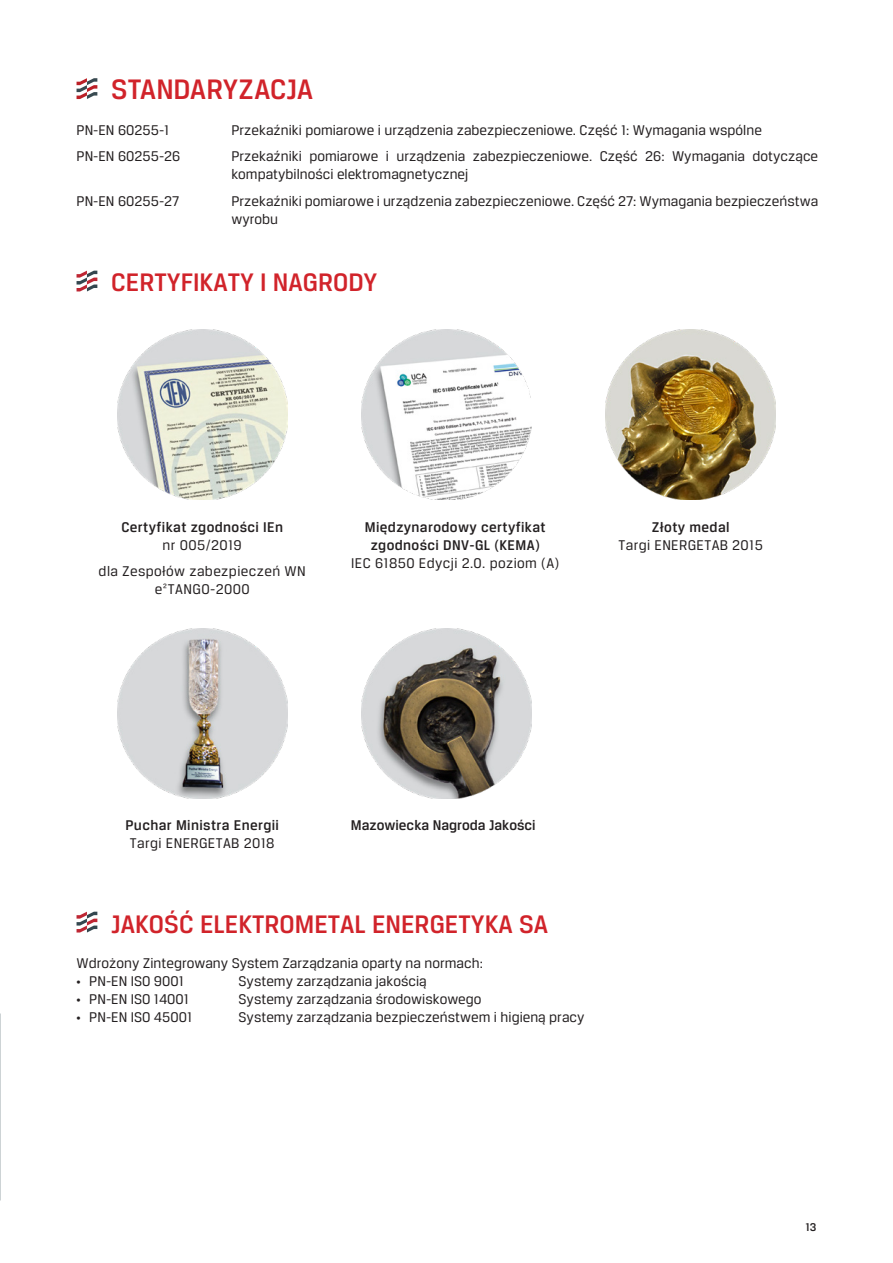
<style>
.page{position:relative;width:893px;height:1263px;background:#fff}
.page>*{position:absolute;margin:0;border:0;box-sizing:border-box;transform-origin:0 0}
.duze_naglowki{font:500 30px "Breuer Text";color:#d1232a}
.duze_naglowki-2{font:500 27px "Breuer Text";color:#d1232a}
.Breuer_10pt_12int_2mm_przed{font:15px/18px "Breuer Text";color:#231f20}
.Breuer_10pt_12int_2mm_przed-2{font:15px/18px "Breuer Text";letter-spacing:.025em;color:#231f20;text-align:center}
.Breuer_10pt_12int_2mm_przed-3{font:500 15px/18px "Breuer Text";letter-spacing:.025em;color:#231f20;text-align:center}
.Breuer_10pt_12int_2mm_przed-4{font:500 15px "Breuer Text";color:#231f20}
.t1{font:500 12px "Breuer Text";color:#231f20}
.s1{font-family:"Myriad Pro"}
</style>
<div class="page">
<svg style="left:77px;top:271px;width:20px;height:20px"></svg>
<svg style="left:77px;top:912px;width:20px;height:20px"></svg>
<img style="left:361px;top:329px;width:170px;height:170px">
<img style="left:117px;top:329px;width:170px;height:170px">
<img style="left:606px;top:329px;width:170px;height:170px">
<img style="left:361px;top:628px;width:170px;height:170px">
<img style="left:117px;top:628px;width:170px;height:170px">
<svg style="left:77px;top:78px;width:20px;height:21px"></svg>
<p class="duze_naglowki" style="left:111px;top:72px;width:203px">STANDARYZACJA</p>
<p class="Breuer_10pt_12int_2mm_przed" style="left:77px;top:120px;width:94px">PN-EN 60255-1</p>
<p class="Breuer_10pt_12int_2mm_przed" style="left:77px;top:147px;width:105px">PN-EN 60255-26</p>
<p class="Breuer_10pt_12int_2mm_przed" style="left:77px;top:191px;width:104px">PN-EN 60255-27</p>
<p class="Breuer_10pt_12int_2mm_przed" style="left:231px;top:120px;width:532px">Przekaźniki pomiarowe i urządzenia zabezpieczeniowe. Część 1: Wymagania wspólne</p>
<p class="Breuer_10pt_12int_2mm_przed" style="left:231px;top:147px;width:588px">Przekaźniki pomiarowe i urządzenia zabezpieczeniowe. Część 26: Wymagania dotyczące kompatybilności elektromagnetycznej</p>
<p class="Breuer_10pt_12int_2mm_przed" style="left:231px;top:191px;width:588px">Przekaźniki pomiarowe i urządzenia zabezpieczeniowe. Część 27: Wymagania bezpieczeństwa wyrobu</p>
<p class="duze_naglowki-2" style="left:111px;top:268px;width:268px">CERTYFIKATY I NAGRODY</p>
<p class="Breuer_10pt_12int_2mm_przed-3" style="left:121px;top:517px;width:163px">Certyfikat zgodności IEn</p>
<p class="Breuer_10pt_12int_2mm_przed-2" style="left:163px;top:535px;width:81px">nr 005/2019</p>
<p class="Breuer_10pt_12int_2mm_przed-2" style="left:99px;top:562px;width:209px">dla Zespołów zabezpieczeń WN e²TANGO-2000</p>
<p class="Breuer_10pt_12int_2mm_przed-3" style="left:365px;top:517px;width:182px">Międzynarodowy certyfikat zgodności DNV-GL (KEMA)</p>
<p class="Breuer_10pt_12int_2mm_przed-2" style="left:351px;top:553px;width:210px">IEC 61850 Edycji 2.0. poziom (A)</p>
<p class="Breuer_10pt_12int_2mm_przed-3" style="left:652px;top:517px;width:79px">Złoty medal</p>
<p class="Breuer_10pt_12int_2mm_przed-2" style="left:619px;top:535px;width:146px">Targi ENERGETAB 2015</p>
<p class="Breuer_10pt_12int_2mm_przed-3" style="left:125px;top:816px;width:155px">Puchar Ministra Energii</p>
<p class="Breuer_10pt_12int_2mm_przed-4" style="left:351px;top:817px;width:186px">Mazowiecka Nagroda Jakości</p>
<p class="Breuer_10pt_12int_2mm_przed-2" style="left:130px;top:834px;width:146px">Targi ENERGETAB 2018</p>
<p class="duze_naglowki-2" style="left:111px;top:909px;width:439px">JAKOŚĆ ELEKTROMETAL ENERGETYKA SA</p>
<p class="Breuer_10pt_12int_2mm_przed" style="left:77px;top:954px;width:408px">Wdrożony Zintegrowany System Zarządzania oparty na normach:</p>
<p class="Breuer_10pt_12int_2mm_przed" style="left:77px;top:972px;width:109px"><span class="s1">•</span> PN-EN ISO 9001</p>
<p class="Breuer_10pt_12int_2mm_przed" style="left:239px;top:972px;width:190px">Systemy zarządzania jakością</p>
<p class="Breuer_10pt_12int_2mm_przed" style="left:77px;top:990px;width:114px"><span class="s1">•</span> PN-EN ISO 14001</p>
<p class="Breuer_10pt_12int_2mm_przed" style="left:239px;top:990px;width:244px">Systemy zarządzania środowiskowego</p>
<p class="Breuer_10pt_12int_2mm_przed" style="left:77px;top:1008px;width:117px"><span class="s1">•</span> PN-EN ISO 45001</p>
<p class="Breuer_10pt_12int_2mm_przed" style="left:239px;top:1008px;width:347px">Systemy zarządzania bezpieczeństwem i higieną pracy</p>
<p class="t1" style="left:805px;top:1220px;width:13px">13</p>
</div>
